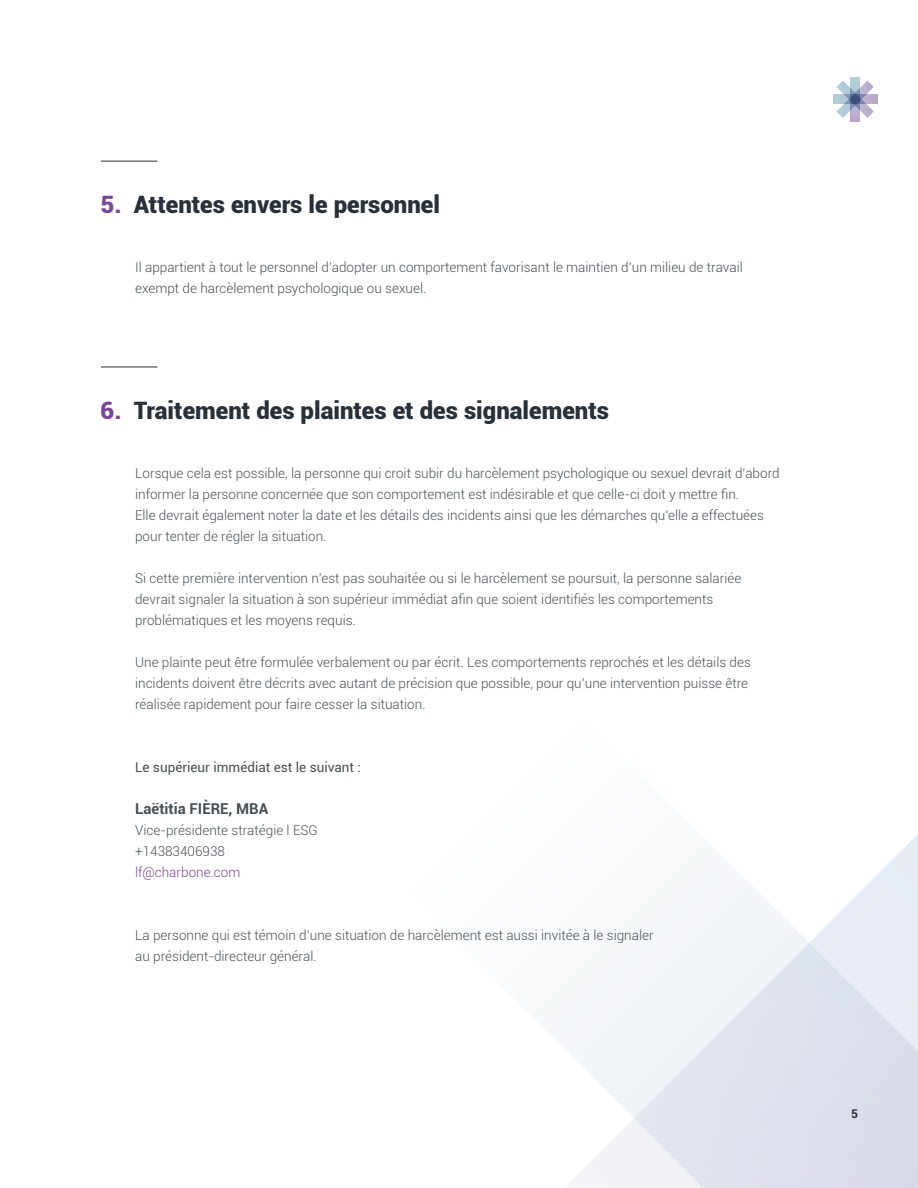
<style>
.page{position:relative;width:918px;height:1188px;background:#fff}
.page>*{position:absolute;margin:0;border:0;box-sizing:border-box;transform-origin:0 0}
.t1{font:900 24px "Roboto";color:#283039}
.t2{font:700 15px "Roboto";color:#485156}
.t3{font:300 13.5px/21px "Roboto";color:#485156}
.t4{font:13.5px "Roboto";color:#485156}
.t5{font:300 13.5px "Roboto";color:#794897}
.t6{font:700 12px "Roboto";color:#283039}
.s1{color:#794897}
</style>
<div class="page">
<svg style="left:565px;top:835px;width:353px;height:353px"></svg>
<svg style="left:833px;top:95px;width:44px;height:9px"></svg>
<svg style="left:851px;top:77px;width:9px;height:44px"></svg>
<svg style="left:836px;top:81px;width:38px;height:37px"></svg>
<hr style="left:101px;top:161px;width:56px;height:1px;background:#283039">
<hr style="left:101px;top:367px;width:56px;height:1px;background:#283039">
<h1 class="t1" style="left:101px;top:187px;width:341px"><span class="s1">5.</span> Attentes envers le personnel</h1>
<p class="t3" style="left:135px;top:256px;width:609px">Il appartient à tout le personnel d’adopter un comportement favorisant le maintien d’un milieu de travail exempt de harcèlement psychologique ou sexuel.</p>
<h1 class="t1" style="left:101px;top:393px;width:510px"><span class="s1">6.</span> Traitement des plaintes et des signalements</h1>
<p class="t3" style="left:135px;top:462px;width:646px">Lorsque cela est possible, la personne qui croit subir du harcèlement psychologique ou sexuel devrait d’abord informer la personne concernée que son comportement est indésirable et que celle-ci doit y mettre fin.<br>Elle devrait également noter la date et les détails des incidents ainsi que les démarches qu’elle a effectuées pour tenter de régler la situation.</p>
<p class="t3" style="left:135px;top:567px;width:608px">Si cette première intervention n’est pas souhaitée ou si le harcèlement se poursuit, la personne salariée devrait signaler la situation à son supérieur immédiat afin que soient identifiés les comportements problématiques et les moyens requis.</p>
<p class="t3" style="left:135px;top:651px;width:617px">Une plainte peut être formulée verbalement ou par écrit. Les comportements reprochés et les détails des incidents doivent être décrits avec autant de précision que possible, pour qu’une intervention puisse être réalisée rapidement pour faire cesser la situation.</p>
<p class="t4" style="left:135px;top:758px;width:227px">Le supérieur immédiat est le suivant :</p>
<p class="t2" style="left:135px;top:798px;width:135px">Laëtitia FIÈRE, MBA</p>
<p class="t3" style="left:135px;top:819px;width:184px">Vice-présidente stratégie l ESG +14383406938</p>
<p class="t5" style="left:135px;top:863px;width:107px">lf@charbone.com</p>
<p class="t3" style="left:135px;top:924px;width:520px">La personne qui est témoin d’une situation de harcèlement est aussi invitée à le signaler au président-directeur général.</p>
<p class="t6" style="left:851px;top:1105px;width:8px">5</p>
</div>
